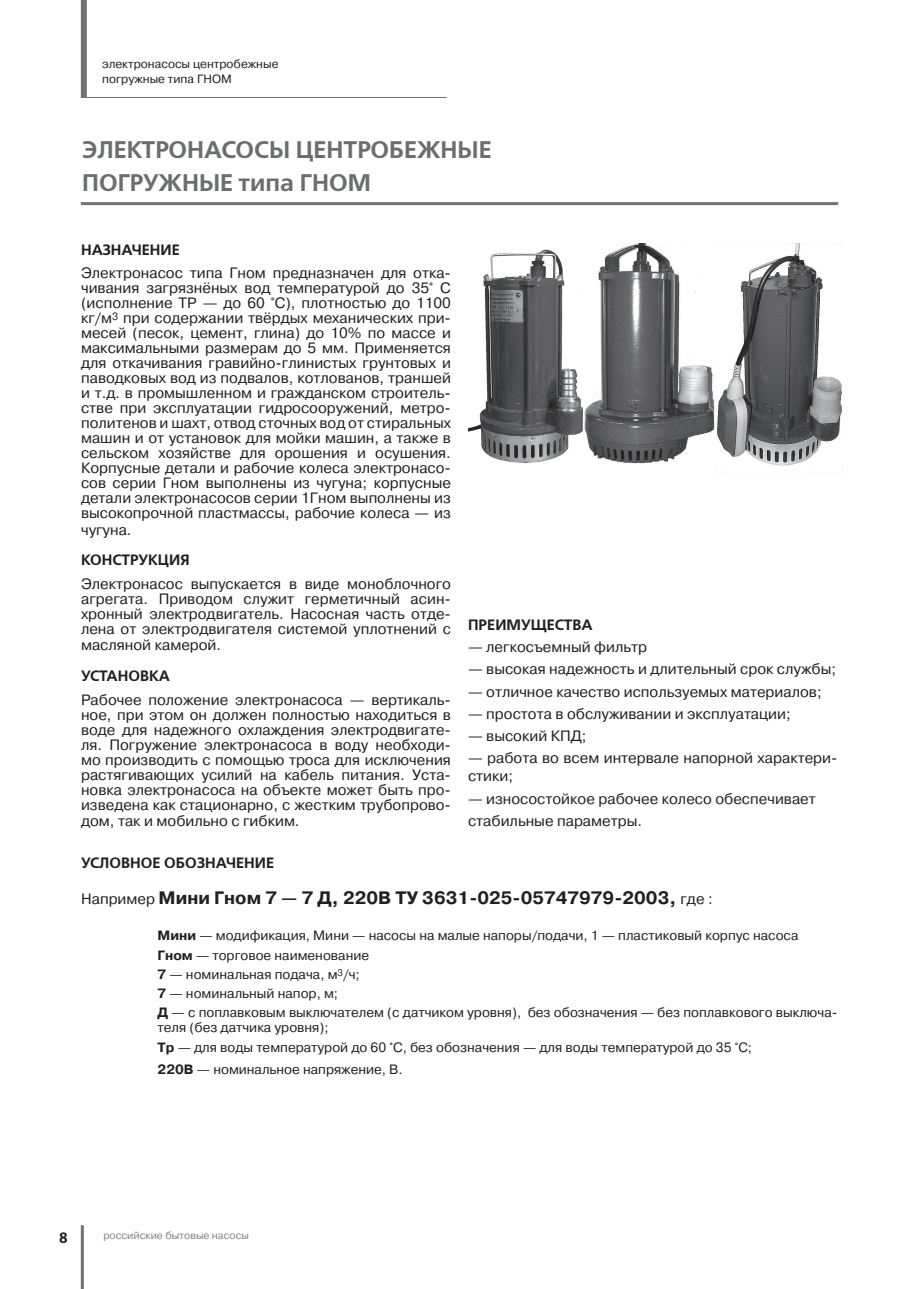
<style>
.page{position:relative;width:919px;height:1289px;background:#fff}
.page>*{position:absolute;margin:0;border:0;box-sizing:border-box;transform-origin:0 0}
.t1{font:24px/33px "Free Set Demi Bold C";color:#6c6d70}
.t2{font:700 18px "Pragmatica C";color:#231f20}
.t3{font:15px/15px "Pragmatica C";color:#231f20;text-align:justify}
.t4{font:15px "Free Set Demi Bold C";color:#231f20}
.t5{font:13.5px/19.2px "Pragmatica C";color:#231f20}
.t6{font:12px/14.4px "Pragmatica C";color:#231f20}
.t7{font:10.5px "Pragmatica C";color:#808285}
.s1{font-weight:400;font-size:15px}
.s2{font-weight:700}
</style>
<div class="page">
<div style="left:81px;top:0;width:6px;height:98px;background:#717275"></div>
<hr style="left:81px;top:1225px;width:3px;height:63px;background:#717275">
<hr style="left:81px;top:97px;width:365px;height:1px;background:#717275">
<hr style="left:81px;top:202px;width:757px;height:3px;background:#717275">
<img style="left:468px;top:249px;width:116px;height:214px">
<img style="left:717px;top:243px;width:125px;height:223px">
<img style="left:584px;top:243px;width:131px;height:220px">
<p class="t6" style="left:102px;top:57px;width:178px">электронасосы центробежные погружные типа ГНОМ</p>
<h1 class="t1" style="left:82px;top:134px;width:411px">ЭЛЕКТРОНАСОСЫ ЦЕНТРОБЕЖНЫЕ<br>ПОГРУЖНЫЕ типа ГНОМ</h1>
<p class="t4" style="left:81px;top:241px;width:100px">НАЗНАЧЕНИЕ</p>
<p class="t3" style="left:81px;top:265px;width:371px">Электронасос типа Гном предназначен для отка&shy;чивания загрязнёных вод температурой до 35° С (исполнение ТР — до 60 °С), плотностью до 1100 кг/м<sup>3</sup> при содержании твёрдых механических при&shy;месей (песок, цемент, глина) до 10% по массе и максимальными размерам до 5 мм. Применяется для откачивания гравийно-глинистых грунтовых и паводковых вод из подвалов, котлованов, траншей и т.д. в промышленном и гражданском строитель&shy;стве при эксплуатации гидросооружений, метро&shy;политенов и шахт, отвод сточных вод от стиральных машин и от установок для мойки машин, а также в сельском хозяйстве для орошения и осушения.<br>Корпусные детали и рабочие колеса электронасо&shy;сов серии Гном выполнены из чугуна; корпусные детали электронасосов серии 1Гном выполнены из высокопрочной пластмассы, рабочие колеса — из</p>
<p class="t3" style="left:81px;top:522px;width:52px">чугуна.</p>
<p class="t4" style="left:81px;top:551px;width:110px">КОНСТРУКЦИЯ</p>
<p class="t3" style="left:81px;top:576px;width:371px">Электронасос выпускается в виде моноблочного агрегата. Приводом служит герметичный асин&shy;хронный электродвигатель. Насосная часть отде&shy;лена от электродвигателя системой уплотнений с</p>
<p class="t3" style="left:81px;top:638px;width:142px">масляной камерой.</p>
<p class="t4" style="left:81px;top:667px;width:91px">УСТАНОВКА</p>
<p class="t3" style="left:81px;top:692px;width:371px">Рабочее положение электронасоса — вертикаль&shy;ное, при этом он должен полностью находиться в воде для надежного охлаждения электродвигате&shy;ля. Погружение электронасоса в воду необходи&shy;мо производить с помощью троса для исключения растягивающих усилий на кабель питания. Уста&shy;новка электронасоса на объекте может быть про&shy;изведена как стационарно, с жестким трубопрово-</p>
<p class="t3" style="left:81px;top:813px;width:220px">дом, так и мобильно с гибким.</p>
<p class="t4" style="left:468px;top:616px;width:126px">ПРЕИМУЩЕСТВА</p>
<p class="t3" style="left:468px;top:639px;width:180px">— легкосъемный фильтр</p>
<p class="t3" style="left:468px;top:662px;width:369px">— высокая надежность и длительный срок службы;</p>
<p class="t3" style="left:468px;top:684px;width:355px">— отличное качество используемых материалов;</p>
<p class="t3" style="left:468px;top:706px;width:324px">— простота в обслуживании и эксплуатации;</p>
<p class="t3" style="left:468px;top:728px;width:120px">— высокий КПД;</p>
<p class="t3" style="left:468px;top:749px;width:371px;line-height:18px">— работа во всем интервале напорной характери&shy;стики;</p>
<p class="t3" style="left:468px;top:787px;width:349px;line-height:22.2px">— износостойкое рабочее колесо обеспечивает стабильные параметры.</p>
<p class="t4" style="left:81px;top:854px;width:20px">Условное</p>
<p class="t4" style="left:164px;top:854px;width:11px">обозначение</p>
<p class="t2" style="left:81px;top:888px;width:633px"><span class="s1">Например</span> Мини Гном 7 — 7 Д, 220В ТУ 3631-025-05747979-2003, <span class="s1">где :</span></p>
<p class="t5" style="left:158px;top:926px;width:681px"><span class="s2">Мини</span> — модификация, Мини — насосы на малые напоры/подачи, 1 — пластиковый корпус насоса<br><span class="s2">Гном</span> — торговое наименование<br><span class="s2">7</span> — номинальная подача, м<sup>3</sup>/ч;<br><span class="s2">7</span> — номинальный напор, м;<br><span class="s2">Д</span> — с поплавковым выключателем (с датчиком уровня), без обозначения — без поплавкового выключа-</p>
<p class="t5" style="left:158px;top:1018px;width:596px">теля (без датчика уровня);<br><span class="s2">Тр</span> — для воды температурой до 60 °С, без обозначения — для воды температурой до 35 °С;</p>
<p class="t5" style="left:158px;top:1059px;width:247px"><span class="s2">220В</span> — номинальное напряжение, В.</p>
<p class="t4" style="left:59px;top:1229px;width:11px">8</p>
<p class="t7" style="left:103px;top:1229px;width:147px">российские бытовые насосы</p>
</div>
